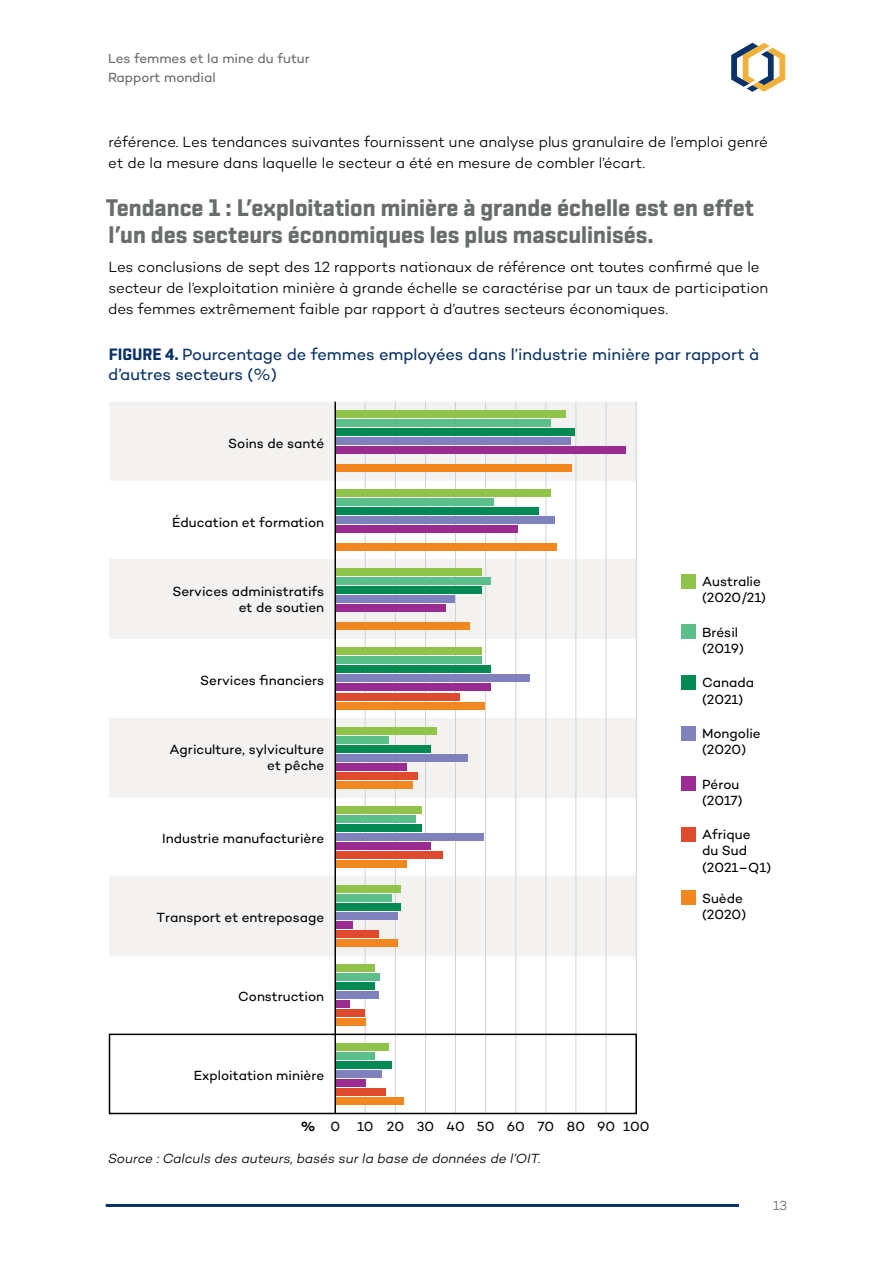
<style>
.page{position:relative;width:893px;height:1263px;background:#fff}
.page>*{position:absolute;margin:0;border:0;box-sizing:border-box;transform-origin:0 0}
.t1{font:700 24px/27px "Shentox";color:#696c6d}
.Figure_title{font:16.5px/19.5px "Campton";letter-spacing:-.005em;color:#093266}
.t2{font:300 15px/21px "Campton";letter-spacing:-.005em;color:#000}
.t3{font:13.5px/16.2px "Campton";color:#000}
.Figure_source{font:italic 300 13.5px "Campton";color:#000}
.t4{font:13.5px/19.5px "Campton";color:#696c6d}
.t5{font:300 13.5px "Campton";color:#696c6d}
.t6{font:700 13.5px "Campton";color:#000}
.s1{font-family:"Shentox";font-weight:700}
.s2{font-weight:400}
</style>
<div class="page">
<svg style="left:731px;top:43px;width:54px;height:49px"></svg>
<hr style="left:106px;top:1204px;width:633px;height:3px;background:#093266">
<div style="left:110px;top:876px;width:526px;height:79px;background:#f3f2f1"></div>
<div style="left:110px;top:560px;width:526px;height:79px;background:#f3f2f1"></div>
<div style="left:109px;top:402px;width:527px;height:79px;background:#f3f2f1"></div>
<div style="left:110px;top:718px;width:526px;height:79px;background:#f3f2f1"></div>
<hr style="left:636px;top:402px;width:1px;height:712px;background:#d0d2d1">
<hr style="left:606px;top:402px;width:1px;height:712px;background:#d0d2d1">
<hr style="left:575px;top:402px;width:1px;height:712px;background:#d0d2d1">
<hr style="left:546px;top:402px;width:1px;height:712px;background:#d0d2d1">
<hr style="left:515px;top:402px;width:1px;height:712px;background:#d0d2d1">
<hr style="left:485px;top:402px;width:1px;height:712px;background:#d0d2d1">
<hr style="left:455px;top:402px;width:1px;height:712px;background:#d0d2d1">
<hr style="left:425px;top:402px;width:1px;height:712px;background:#d0d2d1">
<hr style="left:395px;top:402px;width:1px;height:712px;background:#d0d2d1">
<hr style="left:365px;top:402px;width:1px;height:712px;background:#d0d2d1">
<div style="left:109px;top:1033px;width:528px;height:81px;border:2px solid #000"></div>
<div style="left:335px;top:1043px;width:54px;height:7px;background:#91c34a"></div>
<div style="left:335px;top:1052px;width:39px;height:7px;background:#5bbe8b"></div>
<div style="left:335px;top:1061px;width:57px;height:7px;background:#008953"></div>
<div style="left:335px;top:1070px;width:47px;height:7px;background:#7e81bb"></div>
<div style="left:335px;top:1079px;width:30px;height:7px;background:#9a2c91"></div>
<div style="left:335px;top:1088px;width:51px;height:7px;background:#dd4a2e"></div>
<div style="left:335px;top:1097px;width:69px;height:7px;background:#f18721"></div>
<div style="left:335px;top:964px;width:39px;height:7px;background:#91c34a"></div>
<div style="left:335px;top:973px;width:45px;height:7px;background:#5bbe8b"></div>
<div style="left:335px;top:982px;width:39px;height:7px;background:#008953"></div>
<div style="left:335px;top:991px;width:44px;height:7px;background:#7e81bb"></div>
<div style="left:335px;top:1000px;width:15px;height:7px;background:#9a2c91"></div>
<div style="left:335px;top:1009px;width:30px;height:7px;background:#dd4a2e"></div>
<div style="left:335px;top:1018px;width:30px;height:7px;background:#f18721"></div>
<div style="left:335px;top:885px;width:66px;height:7px;background:#91c34a"></div>
<div style="left:335px;top:894px;width:57px;height:7px;background:#5bbe8b"></div>
<div style="left:335px;top:903px;width:66px;height:7px;background:#008953"></div>
<div style="left:335px;top:912px;width:63px;height:7px;background:#7e81bb"></div>
<div style="left:335px;top:921px;width:18px;height:7px;background:#9a2c91"></div>
<div style="left:335px;top:930px;width:44px;height:7px;background:#dd4a2e"></div>
<div style="left:335px;top:939px;width:63px;height:7px;background:#f18721"></div>
<div style="left:335px;top:806px;width:87px;height:7px;background:#91c34a"></div>
<div style="left:335px;top:815px;width:81px;height:7px;background:#5bbe8b"></div>
<div style="left:335px;top:824px;width:87px;height:7px;background:#008953"></div>
<div style="left:335px;top:833px;width:149px;height:7px;background:#7e81bb"></div>
<div style="left:335px;top:842px;width:96px;height:7px;background:#9a2c91"></div>
<div style="left:335px;top:851px;width:107px;height:7px;background:#dd4a2e"></div>
<div style="left:335px;top:860px;width:72px;height:7px;background:#f18721"></div>
<div style="left:335px;top:727px;width:102px;height:7px;background:#91c34a"></div>
<div style="left:335px;top:736px;width:54px;height:7px;background:#5bbe8b"></div>
<div style="left:335px;top:745px;width:96px;height:7px;background:#008953"></div>
<div style="left:335px;top:754px;width:133px;height:7px;background:#7e81bb"></div>
<div style="left:335px;top:763px;width:72px;height:7px;background:#9a2c91"></div>
<div style="left:335px;top:772px;width:82px;height:7px;background:#dd4a2e"></div>
<div style="left:335px;top:781px;width:78px;height:7px;background:#f18721"></div>
<div style="left:335px;top:648px;width:147px;height:7px;background:#91c34a"></div>
<div style="left:335px;top:657px;width:147px;height:7px;background:#5bbe8b"></div>
<div style="left:335px;top:666px;width:156px;height:7px;background:#008953"></div>
<div style="left:335px;top:675px;width:195px;height:7px;background:#7e81bb"></div>
<div style="left:335px;top:684px;width:156px;height:7px;background:#9a2c91"></div>
<div style="left:335px;top:693px;width:125px;height:7px;background:#dd4a2e"></div>
<div style="left:335px;top:702px;width:150px;height:7px;background:#f18721"></div>
<div style="left:335px;top:569px;width:147px;height:7px;background:#91c34a"></div>
<div style="left:335px;top:578px;width:156px;height:7px;background:#5bbe8b"></div>
<div style="left:335px;top:587px;width:147px;height:7px;background:#008953"></div>
<div style="left:335px;top:596px;width:119px;height:7px;background:#7e81bb"></div>
<div style="left:335px;top:605px;width:111px;height:7px;background:#9a2c91"></div>
<div style="left:335px;top:623px;width:135px;height:7px;background:#f18721"></div>
<div style="left:335px;top:490px;width:216px;height:7px;background:#91c34a"></div>
<div style="left:335px;top:499px;width:159px;height:7px;background:#5bbe8b"></div>
<div style="left:335px;top:508px;width:204px;height:7px;background:#008953"></div>
<div style="left:335px;top:517px;width:219px;height:7px;background:#7e81bb"></div>
<div style="left:335px;top:526px;width:183px;height:7px;background:#9a2c91"></div>
<div style="left:335px;top:544px;width:222px;height:7px;background:#f18721"></div>
<div style="left:335px;top:411px;width:231px;height:7px;background:#91c34a"></div>
<div style="left:335px;top:420px;width:216px;height:7px;background:#5bbe8b"></div>
<div style="left:335px;top:429px;width:240px;height:7px;background:#008953"></div>
<div style="left:335px;top:438px;width:236px;height:7px;background:#7e81bb"></div>
<div style="left:335px;top:447px;width:291px;height:7px;background:#9a2c91"></div>
<div style="left:335px;top:465px;width:237px;height:7px;background:#f18721"></div>
<div style="left:682px;top:574px;width:14px;height:14px;background:#91c34a"></div>
<div style="left:682px;top:625px;width:14px;height:14px;background:#5bbe8b"></div>
<div style="left:682px;top:675px;width:14px;height:14px;background:#008953"></div>
<div style="left:682px;top:726px;width:14px;height:14px;background:#7e81bb"></div>
<div style="left:682px;top:777px;width:14px;height:14px;background:#9a2c91"></div>
<div style="left:682px;top:827px;width:14px;height:14px;background:#dd4a2e"></div>
<div style="left:682px;top:891px;width:14px;height:14px;background:#f18721"></div>
<hr style="left:334px;top:402px;width:2px;height:712px;background:#000">
<p class="t4" style="left:108px;top:48px;width:203px">Les femmes et la mine du futur<br>Rapport mondial</p>
<p class="t2" style="left:108px;top:131px;width:661px">référence. Les tendances suivantes fournissent une analyse plus granulaire de l’emploi genré et de la mesure dans laquelle le secteur a été en mesure de combler l’écart.</p>
<h3 class="t1" style="left:106px;top:194px;width:650px">Tendance 1 : L’exploitation minière à grande échelle est en effet l’un des secteurs économiques les plus masculinisés.</h3>
<p class="t2" style="left:108px;top:256px;width:662px">Les conclusions de sept des 12 rapports nationaux de référence ont toutes confirmé que le secteur de l’exploitation minière à grande échelle se caractérise par un taux de participation des femmes extrêmement faible par rapport à d’autres secteurs économiques.</p>
<p class="Figure_title" style="left:108px;top:344px;width:652px"><span class="s1">FIGURE 4.</span> Pourcentage de femmes employées dans l’industrie minière par rapport à d’autres secteurs (%)</p>
<p class="t3" style="left:228px;top:435px;width:97px">Soins de santé</p>
<p class="t3" style="left:172px;top:514px;width:154px">Éducation et formation</p>
<p class="t3" style="left:172px;top:583px;width:153px;text-align:right">Services administratifs et de soutien</p>
<p class="t3" style="left:200px;top:672px;width:125px">Services financiers</p>
<p class="t3" style="left:170px;top:741px;width:156px;text-align:right">Agriculture, sylviculture et pêche</p>
<p class="t3" style="left:162px;top:830px;width:164px">Industrie manufacturière</p>
<p class="t3" style="left:157px;top:909px;width:169px">Transport et entreposage</p>
<p class="t3" style="left:238px;top:988px;width:88px">Construction</p>
<p class="t3" style="left:194px;top:1067px;width:132px">Exploitation minière</p>
<p class="t6" style="left:301px;top:1118px;width:41px">% <span class="s2">0</span></p>
<p class="t3" style="left:357px;top:1118px;width:294px">10 20 30 40 50 60 70 80 90 100</p>
<p class="Figure_source" style="left:108px;top:1150px;width:434px">Source : Calculs des auteurs, basés sur la base de données de l’OIT.</p>
<p class="t3" style="left:702px;top:573px;width:65px">Australie (2020/21)</p>
<p class="t3" style="left:702px;top:624px;width:44px">Brésil (2019)</p>
<p class="t3" style="left:702px;top:674px;width:53px">Canada (2021)</p>
<p class="t3" style="left:702px;top:725px;width:60px">Mongolie (2020)</p>
<p class="t3" style="left:702px;top:775px;width:42px">Pérou (2017)</p>
<p class="t3" style="left:702px;top:826px;width:71px">Afrique<br>du Sud (2021–Q1)</p>
<p class="t3" style="left:702px;top:890px;width:46px">Suède (2020)</p>
<p class="t5" style="left:773px;top:1197px;width:16px">13</p>
</div>
